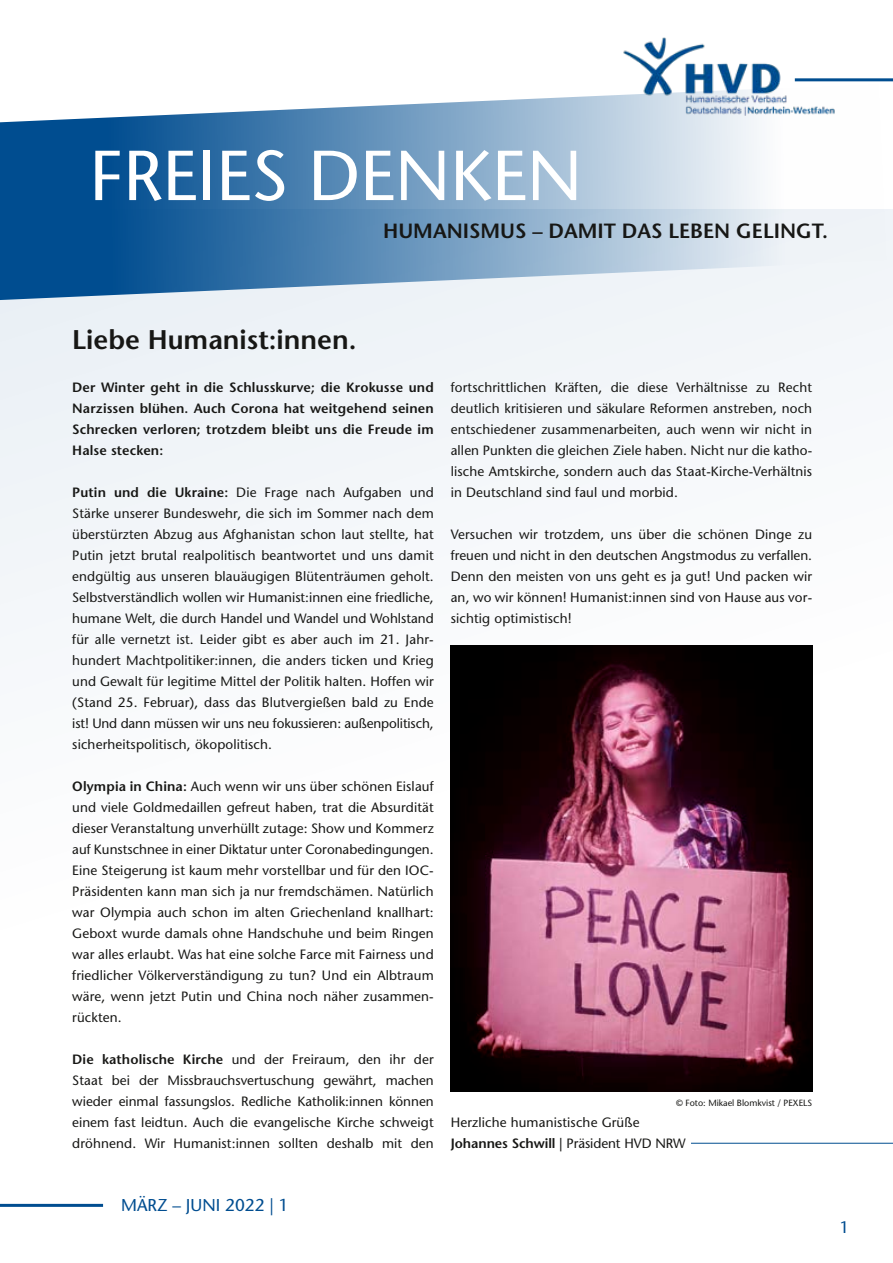
<style>
.page{position:relative;width:893px;height:1263px;background:#fff}
.page>*{position:absolute;margin:0;border:0;box-sizing:border-box;transform-origin:0 0}
.t1{font:500 70.5px "Stone Sans Std";color:#fff}
.t2{font:600 27px "Stone Sans Std";color:#171715}
.t3{font:600 20.55px "Stone Sans Std";color:#171715}
.t4{font:500 17.1px "Stone Sans Std";color:#004d90}
.t5{font:500 16.5px "Stone Sans Std";color:#004d90}
.t6{font:500 13.5px/21px "Stone Sans Std";letter-spacing:.01em;color:#171715;text-align:justify}
.t7{font:600 13.5px/21px "Stone Sans Std";letter-spacing:.01em;color:#171715;text-align:justify}
.t8{font:500 9px "Stone Sans Std";color:#171715}
.s1{font-weight:600}
.s2{font-weight:500}
</style>
<div class="page">
<div style="left:0;top:209px;width:893px;height:1054px;background:linear-gradient(to right,#fafbfc,#fbfbfc)"></div>
<hr style="left:0;top:1204px;width:103px;height:3px;background:#004d90">
<svg style="left:0;top:81px;width:893px;height:316px"></svg>
<img style="left:621px;top:37px;width:216px;height:81px">
<hr style="left:795px;top:78px;width:98px;height:3px;background:#004d90">
<hr style="left:691px;top:1143px;width:202px;height:1px;background:#004d90">
<img style="left:451px;top:645px;width:361px;height:447px">
<h1 class="t1" style="left:89px;top:134px;width:494px">FREIES DENKEN</h1>
<h3 class="t3" style="left:383px;top:218px;width:446px">HUMANISMUS – DAMIT DAS LEBEN GELINGT.</h3>
<p class="t2" style="left:72px;top:324px;width:286px">Liebe Humanist:innen.</p>
<p class="t7" style="left:72px;top:376px;width:363px">Der Winter geht in die Schlusskurve; die Krokusse und Narzissen blühen. Auch Corona hat weitgehend seinen Schrecken verloren; trotzdem bleibt uns die Freude im Halse stecken:</p>
<p class="t6" style="left:72px;top:481px;width:363px"><span class="s1">Putin und die Ukraine:</span> Die Frage nach Aufgaben und Stärke unserer Bundeswehr, die sich im Sommer nach dem überstürzten Abzug aus Afghanistan schon laut stellte, hat Putin jetzt brutal realpolitisch beantwortet und uns damit endgültig aus unseren blauäugigen Blütenträumen geholt.<br>Selbstverständlich wollen wir Humanist:innen eine friedliche, humane Welt, die durch Handel und Wandel und Wohlstand für alle vernetzt ist. Leider gibt es aber auch im 21. Jahr&shy;hundert Machtpolitiker:innen, die anders ticken und Krieg und Gewalt für legitime Mittel der Politik halten. Hoffen wir (Stand 25. Februar), dass das Blutvergießen bald zu Ende ist! Und dann müssen wir uns neu fokussieren: außenpolitisch, sicherheitspolitisch, ökopolitisch.</p>
<p class="t6" style="left:72px;top:775px;width:363px"><span class="s1">Olympia in China:</span> Auch wenn wir uns über schönen Eislauf und viele Goldmedaillen gefreut haben, trat die Absurdität dieser Veranstaltung unverhüllt zutage: Show und Kommerz auf Kunstschnee in einer Diktatur unter Coronabedingungen.<br>Eine Steigerung ist kaum mehr vorstellbar und für den IOC-Präsidenten kann man sich ja nur fremdschämen. Natürlich war Olympia auch schon im alten Griechenland knallhart:<br>Geboxt wurde damals ohne Handschuhe und beim Ringen war alles erlaubt. Was hat eine solche Farce mit Fairness und friedlicher Völkerverständigung zu tun? Und ein Albtraum wäre, wenn jetzt Putin und China noch näher zusammen&shy;rückten.</p>
<p class="t6" style="left:72px;top:1048px;width:363px"><span class="s1">Die katholische Kirche</span> und der Freiraum, den ihr der Staat bei der Missbrauchsvertuschung gewährt, machen wieder einmal fassungslos. Redliche Katholik:innen können einem fast leidtun. Auch die evangelische Kirche schweigt dröhnend. Wir Humanist:innen sollten deshalb mit den</p>
<p class="t6" style="left:451px;top:376px;width:363px">fortschrittlichen Kräften, die diese Verhältnisse zu Recht deutlich kritisieren und säkulare Reformen anstreben, noch entschiedener zusammenarbeiten, auch wenn wir nicht in allen Punkten die gleichen Ziele haben. Nicht nur die katho&shy;lische Amtskirche, sondern auch das Staat-Kirche-Verhältnis in Deutschland sind faul und morbid.</p>
<p class="t6" style="left:451px;top:523px;width:363px">Versuchen wir trotzdem, uns über die schönen Dinge zu freuen und nicht in den deutschen Angstmodus zu verfallen.<br>Denn den meisten von uns geht es ja gut! Und packen wir an, wo wir können! Humanist:innen sind von Hause aus vor&shy;sichtig optimistisch!</p>
<p class="t6" style="left:451px;top:1111px;width:190px">Herzliche humanistische Grüße</p>
<p class="t8" style="left:676px;top:1097px;width:138px">© Foto: Mikael Blomkvist / PEXELS</p>
<p class="t7" style="left:451px;top:1133px;width:237px">Johannes Schwill | <span class="s2">Präsident HVD NRW</span></p>
<p class="t4" style="left:121px;top:1194px;width:169px">MÄRZ – JUNI 2022 | 1</p>
<p class="t5" style="left:840px;top:1217px;width:11px">1</p>
</div>
